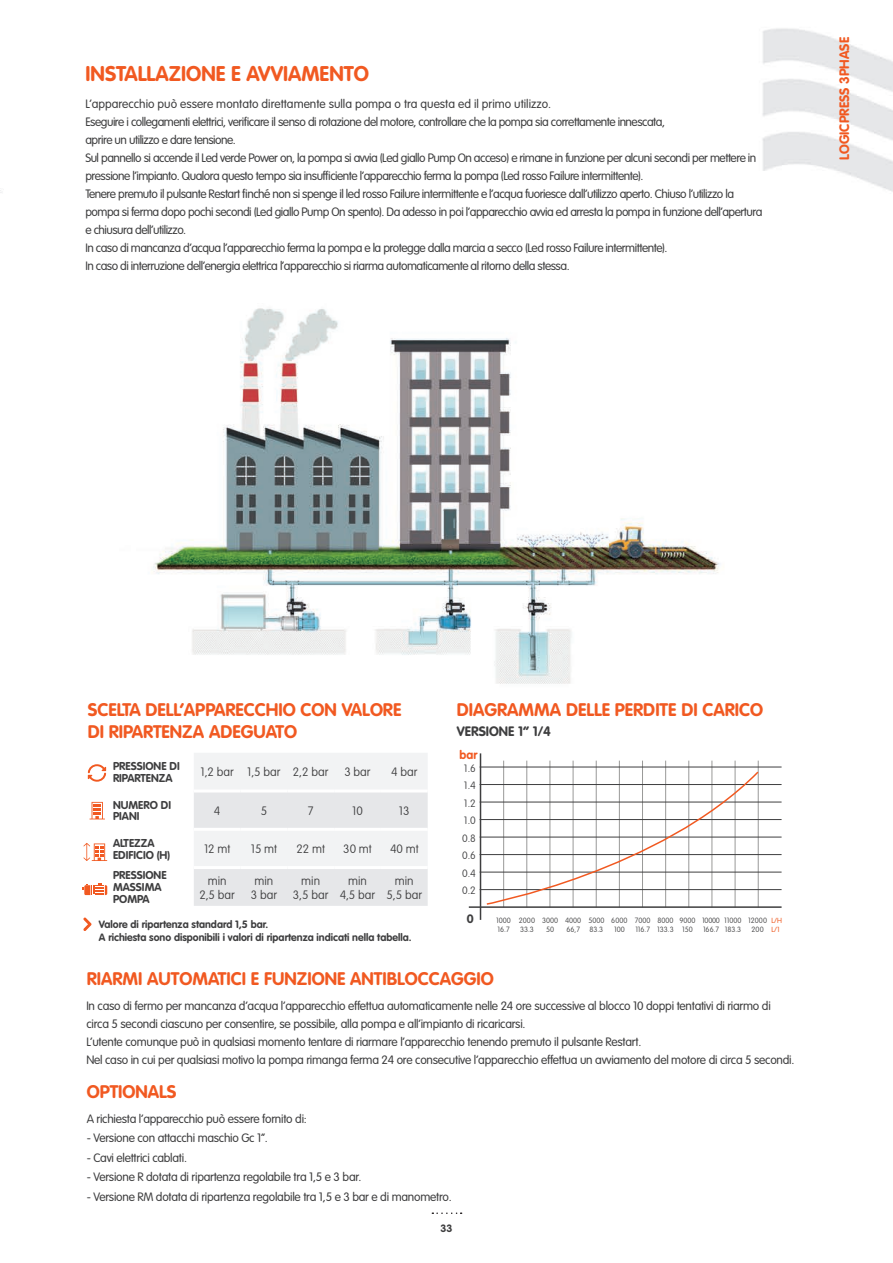
<style>
.page{position:relative;width:893px;height:1263px;background:#fff}
.page>*{position:absolute;margin:0;border:0;box-sizing:border-box;transform-origin:0 0}
.t1{font:700 21px "VAG Rounded";color:#f15921}
.t2{font:700 18px/21.6px "VAG Rounded";color:#f15921}
.t3{font:700 13.5px "VAG Rounded";color:#f15921}
.t4{font:700 13.5px "VAG Rounded";color:#3e3e3f}
.t5{font:300 12px/18px "VAG Rounded";letter-spacing:-.04em;color:#3e3e3f}
.t6{font:300 12px/18px "VAG Rounded";letter-spacing:-.02em;color:#3e3e3f}
.t7{font:100 12px "VAG Rounded";color:#3e3e3f}
.t8{font:300 12px "VAG Rounded";color:#3e3e3f}
.t9{font:700 12px "VAG Rounded";color:#f15921}
.t10{font:700 12px "VAG Rounded";color:#3e3e3f}
.t11{font:700 11.25px/11.7px "VAG Rounded";color:#3e3e3f}
.t12{font:700 10.5px "VAG Rounded";color:#3e3e3f}
.t13{font:100 10.5px "VAG Rounded";color:#3e3e3f}
.t14{font:100 7.5px "VAG Rounded";color:#3e3e3f}
.t15{font:300 7.35px "VAG Rounded";color:#ef5d25}
</style>
<div class="page">
<img style="left:0;top:28px;width:893px;height:1186px">
<svg style="left:432px;top:1212px;width:30px;height:2px"></svg>
<hr style="left:480px;top:753px;width:1px;height:167px;background:#3e3e3f">
<hr style="left:503px;top:761px;width:1px;height:146px;background:#999998">
<hr style="left:642px;top:761px;width:1px;height:146px;background:#999998">
<hr style="left:688px;top:761px;width:1px;height:146px;background:#999998">
<hr style="left:527px;top:761px;width:1px;height:146px;background:#999998">
<hr style="left:550px;top:761px;width:1px;height:146px;background:#999998">
<hr style="left:573px;top:761px;width:1px;height:146px;background:#999998">
<hr style="left:596px;top:761px;width:1px;height:146px;background:#999998">
<hr style="left:619px;top:761px;width:1px;height:146px;background:#999998">
<hr style="left:665px;top:761px;width:1px;height:146px;background:#999998">
<hr style="left:712px;top:761px;width:1px;height:146px;background:#999998">
<hr style="left:735px;top:761px;width:1px;height:146px;background:#999998">
<hr style="left:758px;top:761px;width:1px;height:146px;background:#999998">
<hr style="left:469px;top:906px;width:313px;height:2px;background:#3e3e3f">
<hr style="left:480px;top:889px;width:302px;height:1px;background:#3e3e3f">
<hr style="left:480px;top:872px;width:302px;height:1px;background:#3e3e3f">
<hr style="left:480px;top:854px;width:302px;height:1px;background:#3e3e3f">
<hr style="left:480px;top:837px;width:302px;height:1px;background:#3e3e3f">
<hr style="left:480px;top:819px;width:302px;height:1px;background:#3e3e3f">
<hr style="left:480px;top:802px;width:302px;height:1px;background:#3e3e3f">
<hr style="left:480px;top:784px;width:302px;height:1px;background:#3e3e3f">
<hr style="left:480px;top:767px;width:302px;height:1px;background:#3e3e3f">
<svg style="left:485px;top:770px;width:275px;height:135px"></svg>
<hr style="left:66px;top:752px;width:128px;height:1px;background:#fff">
<svg style="left:66px;top:753px;width:362px;height:153px"></svg>
<svg style="left:82px;top:916px;width:11px;height:16px"></svg>
<p class="t1" style="left:86px;top:61px;width:285px">INSTALLAZIONE E AVVIAMENTO</p>
<p class="t8" style="left:85px;top:96px;width:467px">L’apparecchio può essere montato direttamente sulla pompa o tra questa ed il primo utilizzo.</p>
<p class="t5" style="left:85px;top:113px;width:581px">Eseguire i collegamenti elettrici, verificare il senso di rotazione del motore, controllare che la pompa sia correttamente innescata,</p>
<p class="t5" style="left:85px;top:131px;width:152px">aprire un utilizzo e dare tensione.</p>
<p class="t5" style="left:85px;top:149px;width:672px">Sul pannello si accende il Led verde Power on, la pompa si avvia (Led giallo Pump On acceso) e rimane in funzione per alcuni secondi per mettere in pressione l’impianto. Qualora questo tempo sia insufficiente l’apparecchio ferma la pompa (Led rosso Failure intermittente).</p>
<p class="t5" style="left:85px;top:185px;width:678px">Tenere premuto il pulsante Restart finché non si spenge il led rosso Failure intermittente e l’acqua fuoriesce dall’utilizzo aperto. Chiuso l’utilizzo la pompa si ferma dopo pochi secondi (Led giallo Pump On spento). Da adesso in poi l’apparecchio avvia ed arresta la pompa in funzione dell’apertura e chiusura dell’utilizzo.</p>
<p class="t5" style="left:85px;top:239px;width:584px">In caso di mancanza d’acqua l’apparecchio ferma la pompa e la protegge dalla marcia a secco (Led rosso Failure intermittente).</p>
<p class="t5" style="left:85px;top:257px;width:486px">In caso di interruzione dell’energia elettrica l’apparecchio si riarma automaticamente al ritorno della stessa.</p>
<p class="t3" style="left:836px;top:160px;width:124px;rotate:-90deg">LOGICPRESS 3PHASE</p>
<p class="t2" style="left:88px;top:700px;width:315px">SCELTA DELL’APPARECCHIO CON VALORE<br>DI RIPARTENZA ADEGUATO</p>
<p class="t2" style="left:457px;top:700px;width:308px">DIAGRAMMA DELLE PERDITE DI CARICO</p>
<p class="t4" style="left:457px;top:723px;width:95px">VERSIONE 1” 1/4</p>
<p class="t11" style="left:113px;top:761px;width:68px">PRESSIONE DI<br>RIPARTENZA</p>
<p class="t7" style="left:200px;top:765px;width:35px">1,2 bar</p>
<p class="t7" style="left:247px;top:765px;width:35px">1,5 bar</p>
<p class="t7" style="left:293px;top:765px;width:37px">2,2 bar</p>
<p class="t7" style="left:344px;top:765px;width:28px">3 bar</p>
<p class="t7" style="left:391px;top:765px;width:28px">4 bar</p>
<p class="t11" style="left:113px;top:799px;width:60px">NUMERO DI<br>PIANI</p>
<p class="t7" style="left:214px;top:804px;width:8px">4</p>
<p class="t7" style="left:261px;top:804px;width:8px">5</p>
<p class="t7" style="left:308px;top:804px;width:7px">7</p>
<p class="t7" style="left:352px;top:804px;width:12px">10</p>
<p class="t7" style="left:399px;top:804px;width:12px">13</p>
<p class="t11" style="left:113px;top:837px;width:59px">ALTEZZA<br>EDIFICIO (H)</p>
<p class="t7" style="left:204px;top:842px;width:28px">12 mt</p>
<p class="t7" style="left:251px;top:842px;width:28px">15 mt</p>
<p class="t7" style="left:296px;top:842px;width:30px">22 mt</p>
<p class="t7" style="left:343px;top:842px;width:30px">30 mt</p>
<p class="t7" style="left:390px;top:842px;width:30px">40 mt</p>
<p class="t11" style="left:113px;top:870px;width:55px">PRESSIONE<br>MASSIMA<br>POMPA</p>
<p class="t7" style="left:208px;top:874px;width:20px">min</p>
<p class="t7" style="left:255px;top:874px;width:20px">min</p>
<p class="t7" style="left:251px;top:888px;width:28px">3 bar</p>
<p class="t7" style="left:301px;top:874px;width:20px">min</p>
<p class="t7" style="left:293px;top:888px;width:37px">3,5 bar</p>
<p class="t7" style="left:348px;top:874px;width:20px">min</p>
<p class="t7" style="left:340px;top:888px;width:37px">4,5 bar</p>
<p class="t7" style="left:395px;top:874px;width:20px">min</p>
<p class="t7" style="left:386px;top:888px;width:37px">5,5 bar</p>
<p class="t7" style="left:199px;top:888px;width:37px">2,5 bar</p>
<p class="t12" style="left:99px;top:918px;width:171px">Valore di ripartenza standard 1,5 bar.</p>
<p class="t12" style="left:99px;top:931px;width:314px">A richiesta sono disponibili i valori di ripartenza indicati nella tabella.</p>
<p class="t9" style="left:460px;top:748px;width:19px">bar</p>
<p class="t13" style="left:464px;top:762px;width:13px">1.6</p>
<p class="t13" style="left:464px;top:779px;width:13px">1.4</p>
<p class="t13" style="left:464px;top:797px;width:13px">1.2</p>
<p class="t13" style="left:464px;top:814px;width:13px">1.0</p>
<p class="t13" style="left:462px;top:832px;width:15px">0.8</p>
<p class="t13" style="left:462px;top:849px;width:15px">0.6</p>
<p class="t13" style="left:462px;top:867px;width:15px">0.4</p>
<p class="t13" style="left:462px;top:884px;width:15px">0.2</p>
<p class="t10" style="left:467px;top:911px;width:8px">0</p>
<p class="t14" style="left:496px;top:916px;width:16px">1000</p>
<p class="t14" style="left:498px;top:925px;width:14px">16.7</p>
<p class="t14" style="left:611px;top:916px;width:18px">6000</p>
<p class="t14" style="left:614px;top:925px;width:12px">100</p>
<p class="t14" style="left:519px;top:916px;width:18px">2000</p>
<p class="t14" style="left:520px;top:925px;width:15px">33.3</p>
<p class="t14" style="left:542px;top:916px;width:18px">3000</p>
<p class="t14" style="left:546px;top:925px;width:10px">50</p>
<p class="t14" style="left:565px;top:916px;width:18px">4000</p>
<p class="t14" style="left:566px;top:925px;width:15px">66,7</p>
<p class="t14" style="left:588px;top:916px;width:18px">5000</p>
<p class="t14" style="left:589px;top:925px;width:15px">83.3</p>
<p class="t14" style="left:635px;top:916px;width:17px">7000</p>
<p class="t14" style="left:635px;top:925px;width:16px">116.7</p>
<p class="t14" style="left:657px;top:916px;width:18px">8000</p>
<p class="t14" style="left:657px;top:925px;width:18px">133.3</p>
<p class="t14" style="left:679px;top:916px;width:18px">9000</p>
<p class="t14" style="left:682px;top:925px;width:12px">150</p>
<p class="t14" style="left:702px;top:916px;width:19px">10000</p>
<p class="t14" style="left:703px;top:925px;width:18px">166.7</p>
<p class="t14" style="left:724px;top:916px;width:19px">11000</p>
<p class="t14" style="left:725px;top:925px;width:18px">183.3</p>
<p class="t14" style="left:748px;top:916px;width:20px">12000</p>
<p class="t14" style="left:752px;top:925px;width:14px">200</p>
<p class="t15" style="left:771px;top:916px;width:12px">L/H</p>
<p class="t15" style="left:771px;top:925px;width:10px">L/1</p>
<p class="t2" style="left:87px;top:969px;width:409px">RIARMI AUTOMATICI E FUNZIONE ANTIBLOCCAGGIO</p>
<p class="t6" style="left:86px;top:997px;width:686px">In caso di fermo per mancanza d’acqua l’apparecchio effettua automaticamente nelle 24 ore successive al blocco 10 doppi tentativi di riarmo di circa 5 secondi ciascuno per consentire, se possibile, alla pompa e all’impianto di ricaricarsi.</p>
<p class="t6" style="left:86px;top:1033px;width:556px">L’utente comunque può in qualsiasi momento tentare di riarmare l’apparecchio tenendo premuto il pulsante Restart.</p>
<p class="t6" style="left:86px;top:1051px;width:709px">Nel caso in cui per qualsiasi motivo la pompa rimanga ferma 24 ore consecutive l’apparecchio effettua un avviamento del motore di circa 5 secondi.</p>
<p class="t2" style="left:87px;top:1082px;width:91px">OPTIONALS</p>
<p class="t6" style="left:87px;top:1110px;width:222px">A richiesta l’apparecchio può essere fornito di:</p>
<p class="t6" style="left:87px;top:1129px;width:183px">- Versione con attacchi maschio Gc 1”.</p>
<p class="t6" style="left:87px;top:1149px;width:102px">- Cavi elettrici cablati.</p>
<p class="t6" style="left:87px;top:1168px;width:276px">- Versione R dotata di ripartenza regolabile tra 1,5 e 3 bar.</p>
<p class="t6" style="left:87px;top:1188px;width:367px">- Versione RM dotata di ripartenza regolabile tra 1,5 e 3 bar e di manometro.</p>
<p class="t12" style="left:440px;top:1222px;width:14px">33</p>
</div>
